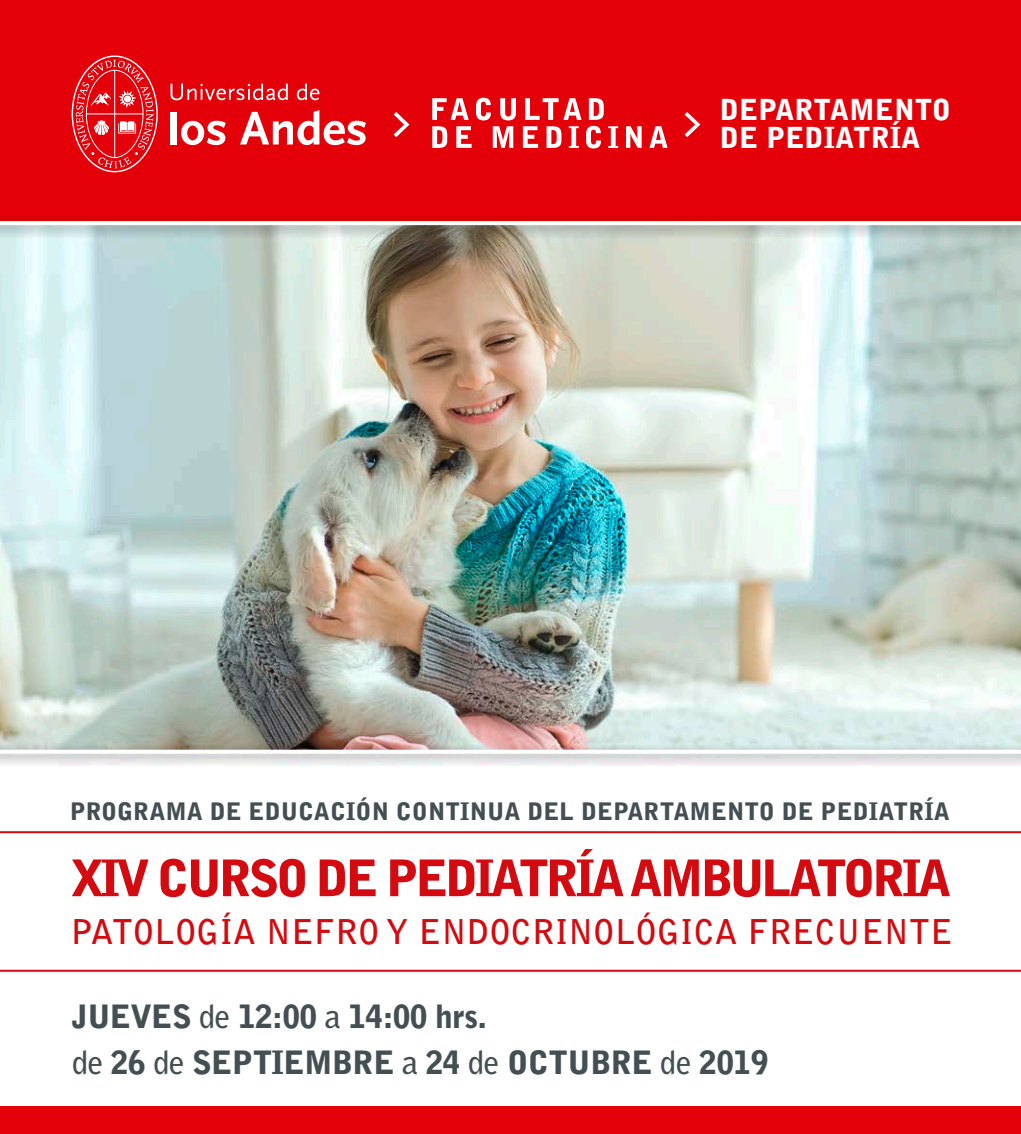
<style>
.page{position:relative;width:1021px;height:1134px;background:#fff}
.page>*{position:absolute;margin:0;border:0;box-sizing:border-box;transform-origin:0 0}
.t1{font:900 50px "Bell Gothic Std";letter-spacing:-.07em;color:#d30a10}
.t2{font:700 34px "Bell Gothic Std";letter-spacing:.01em;color:#d30a10}
.t3{font:900 32px/46px "Bell Gothic Std";letter-spacing:-.02em;color:#434f53}
.t4{font:900 28.8px/28px "Bell Gothic Std";color:#fff}
.t5{font:900 24px "Bell Gothic Std";letter-spacing:.005em;color:#434f53}
.s1{font-weight:700}
</style>
<div class="page">
<img style="left:0;top:240px;width:1020px;height:867px">
<div style="left:0;top:0;width:1020px;height:223px;background:#e30009"></div>
<div style="left:0;top:1107px;width:1020px;height:27px;background:#e30009"></div>
<div style="left:0;top:743px;width:1020px;height:26px;background:#000;opacity:.49"></div>
<svg style="left:0;top:750px;width:1020px;height:4px"></svg>
<div style="left:0;top:214px;width:1020px;height:26px;background:#000;opacity:.49"></div>
<svg style="left:0;top:221px;width:1020px;height:4px"></svg>
<hr style="left:0;top:831px;width:1020px;height:2px;background:#d30a10">
<hr style="left:0;top:970px;width:1020px;height:2px;background:#d30a10">
<svg style="left:393px;top:112px;width:16px;height:25px"></svg>
<svg style="left:432px;top:126px;width:235px;height:23px"></svg>
<svg style="left:432px;top:98px;width:172px;height:22px"></svg>
<div style="left:171px;top:112px;width:6px;height:32px;background:#fff"></div>
<svg style="left:181px;top:121px;width:45px;height:24px"></svg>
<svg style="left:240px;top:110px;width:126px;height:35px"></svg>
<svg style="left:170px;top:84px;width:118px;height:16px"></svg>
<svg style="left:297px;top:84px;width:22px;height:16px"></svg>
<svg style="left:72px;top:55px;width:86px;height:117px"></svg>
<svg style="left:684px;top:112px;width:16px;height:25px"></svg>
<p class="t4" style="left:719px;top:96px;width:233px">DEPARTAMENTO<br>DE PEDIATRÍA</p>
<p class="t5" style="left:70px;top:797px;width:881px">PROGRAMA DE EDUCACIÓN CONTINUA DEL DEPARTAMENTO DE PEDIATRÍA</p>
<h1 class="t1" style="left:71px;top:849px;width:882px">XIV CURSO DE PEDIATRÍA AMBULATORIA</h1>
<p class="t2" style="left:71px;top:911px;width:883px">PATOLOGÍA NEFRO Y ENDOCRINOLÓGICA FRECUENTE</p>
<p class="t3" style="left:72px;top:994px;width:698px">JUEVES <span class="s1">de</span> 12:00 <span class="s1">a</span> 14:00 hrs.<br><span class="s1">de</span> 26 <span class="s1">de</span> SEPTIEMBRE <span class="s1">a</span> 24 <span class="s1">de</span> OCTUBRE <span class="s1">de</span> 2019</p>
</div>
